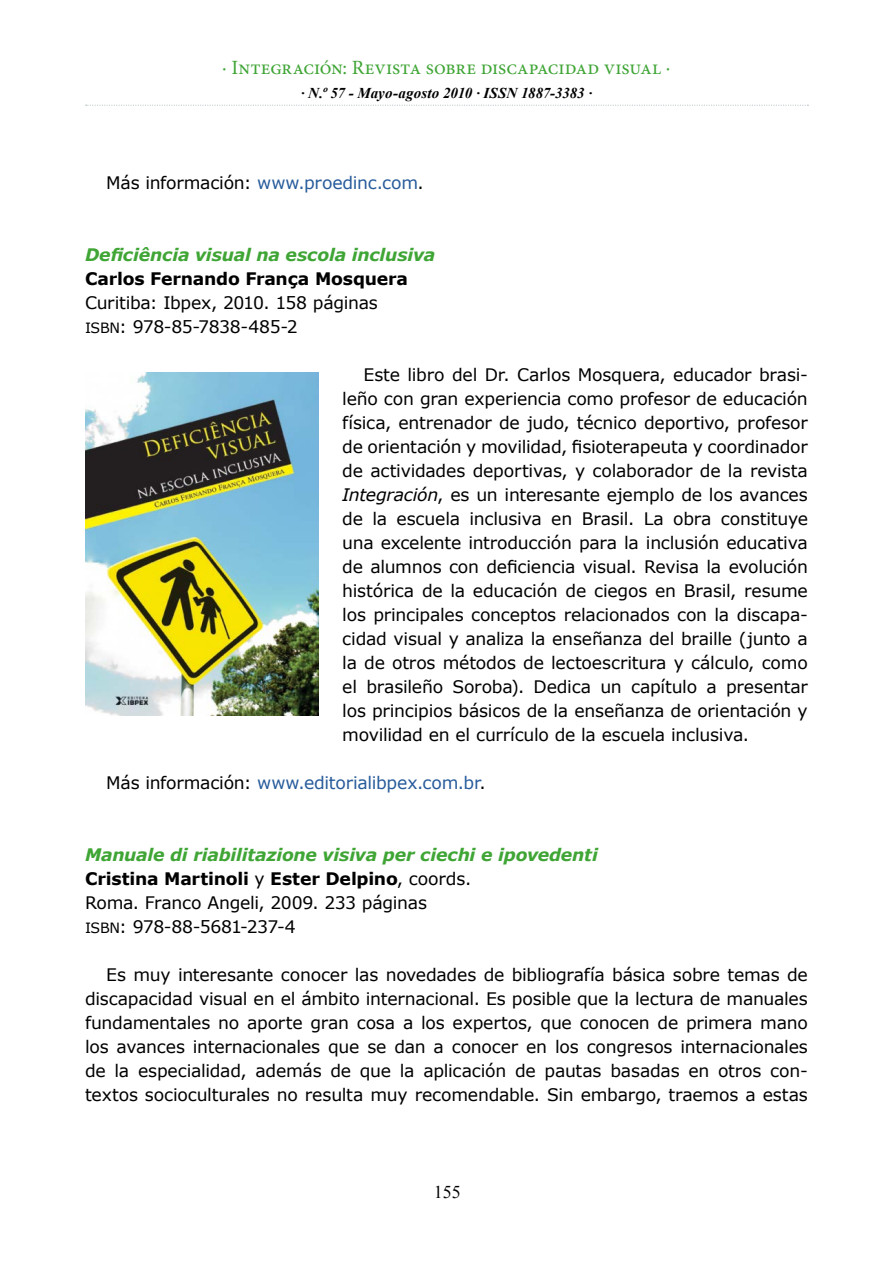
<style>
.page{position:relative;width:893px;height:1263px;background:#fff}
.page>*{position:absolute;margin:0;border:0;box-sizing:border-box;transform-origin:0 0}
.t1{font:20.25px "Minion Pro";letter-spacing:-.005em;color:#3fa535}
.t2{font:18px "Times New Roman";color:#000}
.t3{font:17.25px/24px "Verdana";letter-spacing:-.015em;color:#000;text-align:justify}
.t4{font:italic 700 17.25px "Verdana";letter-spacing:-.015em;color:#3fa535}
.t5{font:700 17.25px "Verdana";letter-spacing:-.015em;color:#000}
.t6{font:17.25px "Verdana";letter-spacing:-.015em;color:#275b9b}
.t7{font:italic 700 15px "Times New Roman";color:#000}
.s1{color:#275b9b}
.s2{font-size:14.1px}
.s3{font-style:italic}
.s4{color:#000}
.s5{font-weight:400}
</style>
<div class="page">
<svg style="left:86px;top:105px;width:722px;height:1px"></svg>
<img style="left:85px;top:372px;width:234px;height:343px">
<p class="t1" style="left:222px;top:54px;width:450px">· Integración: Revista sobre discapacidad visual ·</p>
<p class="t7" style="left:301px;top:83px;width:293px">· N.º 57 - Mayo-agosto 2010 · ISSN 1887-3383 ·</p>
<p class="t3" style="left:106px;top:170px;width:319px">Más información: <span class="s1">www.proedinc.com</span>.</p>
<h2 class="t4" style="left:85px;top:244px;width:352px">Deficiência visual na escola inclusiva</h2>
<p class="t5" style="left:85px;top:268px;width:324px">Carlos Fernando França Mosquera</p>
<p class="t3" style="left:85px;top:290px;width:294px">Curitiba: Ibpex, 2010. 158 páginas</p>
<p class="t3" style="left:85px;top:314px;width:214px"><span class="s2">ISBN</span>: 978-85-7838-485-2</p>
<p class="t3" style="left:342px;top:362px;width:467px;text-indent:21px">Este libro del Dr. Carlos Mosquera, educador brasi&shy;leño con gran experiencia como profesor de educación física, entrenador de judo, técnico deportivo, profesor de orientación y movilidad, fisioterapeuta y coordinador de actividades deportivas, y colaborador de la revista <span class="s3">Integración</span>, es un interesante ejemplo de los avances de la escuela inclusiva en Brasil. La obra constituye una excelente introducción para la inclusión educativa de alumnos con deficiencia visual. Revisa la evolución histórica de la educación de ciegos en Brasil, resume los principales conceptos relacionados con la discapa&shy;cidad visual y analiza la enseñanza del braille (junto a la de otros métodos de lectoescritura y cálculo, como el brasileño Soroba). Dedica un capítulo a presentar los principios básicos de la enseñanza de orientación y movilidad en el currículo de la escuela inclusiva.</p>
<p class="t6" style="left:106px;top:772px;width:381px"><span class="s4">Más información:</span> www.editorialibpex.com.br<span class="s4">.</span></p>
<h2 class="t4" style="left:85px;top:844px;width:514px">Manuale di riabilitazione visiva per ciechi e ipovedenti</h2>
<p class="t5" style="left:85px;top:868px;width:388px">Cristina Martinoli <span class="s5">y</span> Ester Delpino<span class="s5">, coords.</span></p>
<p class="t3" style="left:85px;top:890px;width:343px">Roma. Franco Angeli, 2009. 233 páginas</p>
<p class="t3" style="left:85px;top:914px;width:212px"><span class="s2">ISBN</span>: 978-88-5681-237-4</p>
<p class="t3" style="left:85px;top:962px;width:724px;text-indent:21px">Es muy interesante conocer las novedades de bibliografía básica sobre temas de discapacidad visual en el ámbito internacional. Es posible que la lectura de manuales fundamentales no aporte gran cosa a los expertos, que conocen de primera mano los avances internacionales que se dan a conocer en los congresos internacionales de la especialidad, además de que la aplicación de pautas basadas en otros con&shy;textos socioculturales no resulta muy recomendable. Sin embargo, traemos a estas</p>
<p class="t2" style="left:434px;top:1180px;width:28px">155</p>
</div>
